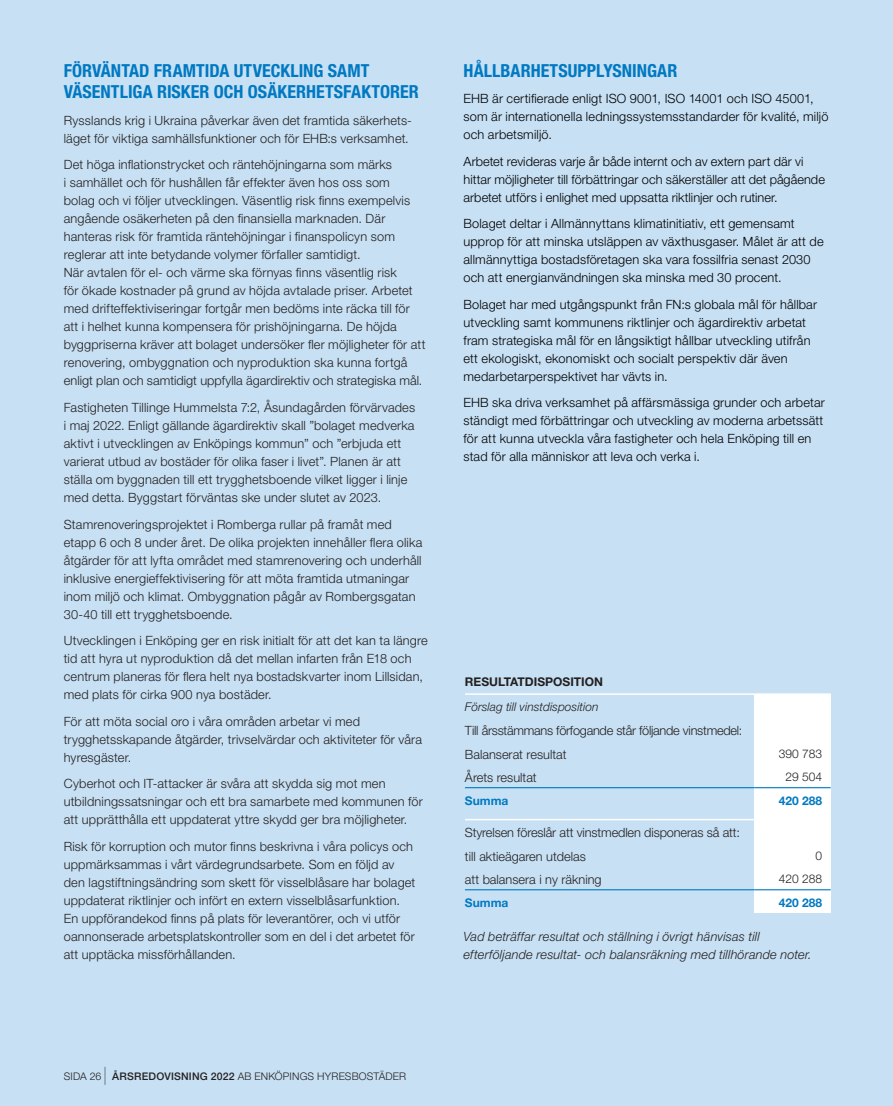
<style>
.page{position:relative;width:893px;height:1106px;background:#c7e0f3}
.page>*{position:absolute;margin:0;border:0;box-sizing:border-box;transform-origin:0 0}
.t1{font:700 condensed 18px/21.6px "Helvetica Neue LT Std";color:#0079c2}
.t2{font:300 12.75px/18px "Helvetica Neue LT Std";letter-spacing:.01em;color:#231f20}
.t3{font:300 12.75px/18px "Helvetica Neue LT Std";letter-spacing:.01em;color:#000001}
.t4{font:italic 300 12.75px/18px "Helvetica Neue LT Std";letter-spacing:.01em;color:#231f20}
.t5{font:300 12.75px "Helvetica Neue LT Std";letter-spacing:-.02em;color:#231f20}
.t6{font:300 12.75px "Helvetica Neue LT Std";letter-spacing:-.01em;color:#231f20}
.t7{font:italic 300 12px "Helvetica Neue LT Std";color:#231f20}
.t8{font:12px "Helvetica Neue LT Std Bd 2";color:#0079c2}
.t9{font:12px "Helvetica Neue LT Std Bd 2";color:#231f20}
.t10{font:300 12px "Helvetica Neue LT Std";color:#231f20}
.t11{font:300 10.5px "Helvetica Neue LT Std";letter-spacing:.015em;color:#231f20}
.s1{font-size:18px}
.s2{font-weight:500}
</style>
<div class="page">
<hr style="left:465px;top:787px;width:289px;height:1px;background:#0079c2">
<hr style="left:465px;top:693px;width:289px;height:2px;background:#fff">
<div style="left:754px;top:811px;width:77px;height:8px;background:#fff"></div>
<hr style="left:465px;top:818px;width:289px;height:2px;background:#fff">
<div style="left:754px;top:694px;width:77px;height:23px;background:#fff"></div>
<div style="left:754px;top:717px;width:77px;height:24px;background:#fff"></div>
<div style="left:754px;top:741px;width:77px;height:23px;background:#fff"></div>
<div style="left:754px;top:764px;width:77px;height:23px;background:#fff"></div>
<hr style="left:754px;top:693px;width:77px;height:2px;background:#fff">
<div style="left:754px;top:787px;width:77px;height:24px;background:#fff"></div>
<hr style="left:754px;top:787px;width:77px;height:1px;background:#0079c2">
<div style="left:754px;top:819px;width:77px;height:24px;background:#fff"></div>
<div style="left:754px;top:843px;width:77px;height:23px;background:#fff"></div>
<div style="left:754px;top:866px;width:77px;height:23px;background:#fff"></div>
<hr style="left:465px;top:889px;width:289px;height:1px;background:#0079c2">
<div style="left:754px;top:889px;width:77px;height:24px;background:#fff"></div>
<hr style="left:754px;top:889px;width:77px;height:1px;background:#0079c2">
<h3 class="t1" style="left:64px;top:59px;width:357px">FÖRVÄNTAD FRAMTIDA UTVECKLING SAMT<br>VÄSENTLIGA RISKER OCH OSÄKERHETSFAKTORER</h3>
<p class="t2" style="left:64px;top:111px;width:350px">Rysslands krig i Ukraina påverkar även det framtida säkerhets&shy;läget för viktiga samhällsfunktioner och för EHB:s verksamhet.</p>
<p class="t2" style="left:64px;top:155px;width:363px">Det höga inflationstrycket och räntehöjningarna som märks<br>i samhället och för hushållen får effekter även hos oss som<br>bolag och vi följer utvecklingen. Väsentlig risk finns exempelvis angående osäkerheten på den finansiella marknaden. Där hanteras risk för framtida räntehöjningar i finanspolicyn som reglerar att inte betydande volymer förfaller samtidigt.<br>När avtalen för el- och värme ska förnyas finns väsentlig risk<br>för ökade kostnader på grund av höjda avtalade priser. Arbetet med drifteffektiviseringar fortgår men bedöms inte räcka till för att i helhet kunna kompensera för prishöjningarna. De höjda byggpriserna kräver att bolaget undersöker fler möjligheter för att renovering, ombyggnation och nyproduktion ska kunna fortgå enligt plan och samtidigt uppfylla ägardirektiv och strategiska mål.</p>
<p class="t2" style="left:64px;top:398px;width:353px">Fastigheten Tillinge Hummelsta 7:2, Åsundagården förvärvades i maj 2022. Enligt gällande ägardirektiv skall ”bolaget medverka aktivt i utvecklingen av Enköpings kommun” och ”erbjuda ett varierat utbud av bostäder för olika faser i livet”. Planen är att ställa om byggnaden till ett trygghetsboende vilket ligger i linje med detta. Byggstart förväntas ske under slutet av 2023.</p>
<p class="t2" style="left:64px;top:515px;width:360px">Stamrenoveringsprojektet i Romberga rullar på framåt med etapp 6 och 8 under året. De olika projekten innehåller flera olika åtgärder för att lyfta området med stamrenovering och underhåll inklusive energieffektivisering för att möta framtida utmaningar inom miljö och klimat. Ombyggnation pågår av Rombergsgatan 30-40 till ett trygghetsboende.</p>
<p class="t2" style="left:64px;top:631px;width:366px">Utvecklingen i Enköping ger en risk initialt för att det kan ta längre tid att hyra ut nyproduktion då det mellan infarten från E18 och centrum planeras för flera helt nya bostadskvarter inom Lillsidan, med plats för cirka 900 nya bostäder.</p>
<p class="t2" style="left:64px;top:712px;width:360px">För att möta social oro i våra områden arbetar vi med trygghetsskapande åtgärder, trivselvärdar och aktiviteter för våra hyresgäster.</p>
<p class="t2" style="left:64px;top:774px;width:360px">Cyberhot och IT-attacker är svåra att skydda sig mot men utbildningssatsningar och ett bra samarbete med kommunen för att upprätthålla ett uppdaterat yttre skydd ger bra möjligheter.</p>
<p class="t2" style="left:64px;top:837px;width:353px">Risk för korruption och mutor finns beskrivna i våra policys och uppmärksammas i vårt värdegrundsarbete. Som en följd av den lagstiftningsändring som skett för visselblåsare har bolaget uppdaterat riktlinjer och infört en extern visselblåsarfunktion.<br>En uppförandekod finns på plats för leverantörer, och vi utför oannonserade arbetsplatskontroller som en del i det arbetet för att upptäcka missförhållanden.</p>
<h3 class="t1" style="left:463px;top:59px;width:215px">HÅLLBARHETSUPPLYSNINGAR</h3>
<p class="t3" style="left:463px;top:89px;width:366px">EHB är certifierade enligt ISO 9001, ISO 14001 och ISO 45001, som är internationella ledningssystemsstandarder för kvalité, miljö och arbetsmiljö.</p>
<p class="t3" style="left:463px;top:152px;width:363px">Arbetet revideras varje år både internt och av extern part där vi hittar möjligheter till förbättringar och säkerställer att det pågående arbetet utförs i enlighet med uppsatta riktlinjer och rutiner.</p>
<p class="t3" style="left:463px;top:214px;width:362px">Bolaget deltar i Allmännyttans klimatinitiativ, ett gemensamt upprop för att minska utsläppen av växthusgaser. Målet är att de allmännyttiga bostadsföretagen ska vara fossilfria senast 2030 och att energianvändningen ska minska med 30 procent.</p>
<p class="t3" style="left:463px;top:295px;width:355px">Bolaget har med utgångspunkt från FN:s globala mål för hållbar utveckling samt kommunens riktlinjer och ägardirektiv arbetat fram strategiska mål för en långsiktigt hållbar utveckling utifrån ett ekologiskt, ekonomiskt och socialt perspektiv där även medarbetarperspektivet har vävts in.</p>
<p class="t3" style="left:463px;top:393px;width:363px">EHB ska driva verksamhet på affärsmässiga grunder och arbetar ständigt med förbättringar och utveckling av moderna arbetssätt för att kunna utveckla våra fastigheter och hela Enköping till en stad för alla människor att leva och verka i.</p>
<h4 class="t9" style="left:465px;top:674px;width:139px">RESULTATDISPOSITION</h4>
<p class="t7" style="left:465px;top:699px;width:135px">Förslag till vinstdisposition</p>
<p class="t5" style="left:465px;top:722px;width:279px">Till årsstämmans förfogande står följande vinstmedel:</p>
<p class="t2" style="left:465px;top:744px;width:103px">Balanserat resultat</p>
<p class="t10" style="left:779px;top:746px;width:45px">390 783</p>
<p class="t2" style="left:465px;top:768px;width:73px">Årets resultat</p>
<p class="t10" style="left:785px;top:769px;width:38px">29 504</p>
<p class="t8" style="left:465px;top:793px;width:45px">Summa</p>
<p class="t8" style="left:779px;top:793px;width:45px">420 288</p>
<p class="t6" style="left:465px;top:825px;width:277px">Styrelsen föreslår att vinstmedlen disponeras så att:</p>
<p class="t2" style="left:465px;top:846px;width:122px">till aktieägaren utdelas</p>
<p class="t10" style="left:815px;top:848px;width:8px">0</p>
<p class="t2" style="left:465px;top:870px;width:138px">att balansera i ny räkning</p>
<p class="t10" style="left:779px;top:871px;width:45px">420 288</p>
<p class="t8" style="left:465px;top:895px;width:45px">Summa</p>
<p class="t8" style="left:779px;top:895px;width:45px">420 288</p>
<p class="t4" style="left:463px;top:927px;width:350px">Vad beträffar resultat och ställning i övrigt hänvisas till efterföljande resultat- och balansräkning med tillhörande noter.</p>
<p class="t11" style="left:64px;top:1069px;width:344px">SIDA 26 <span class="s1">|</span> <span class="s2">ÅRSREDOVISNING 2022</span> AB ENKÖPINGS HYRESBOSTÄDER</p>
</div>
